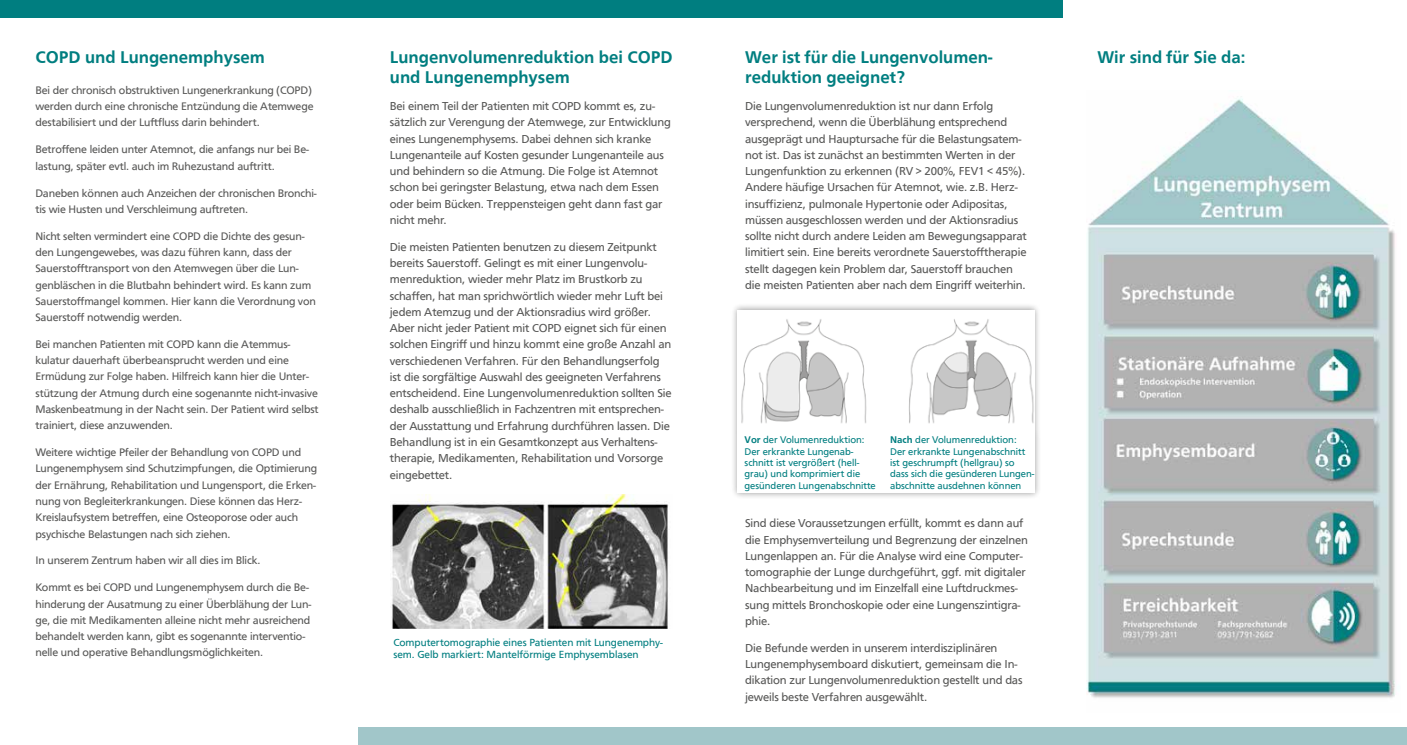
<style>
.page{position:relative;width:1407px;height:745px;background:#fff}
.page>*{position:absolute;margin:0;border:0;box-sizing:border-box;transform-origin:0 0}
.t1{font:500 17.5px/20px "Front Page";color:#007e80}
.t2{font:11.88px/16.2px "Front Page";letter-spacing:-.01em;color:#575756}
.t3{font:11.25px/16.2px "Front Page";letter-spacing:-.01em;color:#575756}
.t4{font:10.62px/11.2px "Front Page";color:#007e80}
.t5{font:10px/11.2px "Front Page";color:#007e80}
.s1{font-weight:500}
</style>
<div class="page">
<div style="left:0;top:0;width:1063px;height:18px;background:#007e80"></div>
<div style="left:358px;top:726px;width:1049px;height:18px;background:#a1c6c9"></div>
<img style="left:1086px;top:96px;width:309px;height:602px">
<img style="left:390px;top:494px;width:279px;height:134px">
<div style="left:730px;top:303px;width:311px;height:197px;background:#000;opacity:.4"></div>
<img style="left:737px;top:310px;width:297px;height:122px">
<div style="left:737px;top:432px;width:140px;height:61px;background:#fff"></div>
<div style="left:876px;top:432px;width:158px;height:61px;background:#fff"></div>
<h1 class="t1" style="left:35px;top:46px;width:231px">COPD und Lungenemphysem</h1>
<p class="t3" style="left:35px;top:81px;width:280px">Bei der chronisch obstruktiven Lungenerkrankung (COPD) werden durch eine chronische Entzündung die Atemwege destabilisiert und der Luftfluss darin behindert.</p>
<p class="t3" style="left:35px;top:140px;width:275px">Betroffene leiden unter Atemnot, die anfangs nur bei Be&shy;lastung, später evtl. auch im Ruhezustand auftritt.</p>
<p class="t3" style="left:35px;top:184px;width:283px">Daneben können auch Anzeichen der chronischen Bronchi&shy;tis wie Husten und Verschleimung auftreten.</p>
<p class="t3" style="left:35px;top:227px;width:282px">Nicht selten vermindert eine COPD die Dichte des gesun&shy;den Lungengewebes, was dazu führen kann, dass der Sauerstofftransport von den Atemwegen über die Lun&shy;genbläschen in die Blutbahn behindert wird. Es kann zum Sauerstoffmangel kommen. Hier kann die Verordnung von Sauerstoff notwendig werden.</p>
<p class="t3" style="left:35px;top:335px;width:285px">Bei manchen Patienten mit COPD kann die Atemmus&shy;kulatur dauerhaft überbeansprucht werden und eine Ermüdung zur Folge haben. Hilfreich kann hier die Unter&shy;stützung der Atmung durch eine sogenannte nicht-invasive Maskenbeatmung in der Nacht sein. Der Patient wird selbst trainiert, diese anzuwenden.</p>
<p class="t3" style="left:35px;top:443px;width:283px">Weitere wichtige Pfeiler der Behandlung von COPD und Lungenemphysem sind Schutzimpfungen, die Optimierung der Ernährung, Rehabilitation und Lungensport, die Erken&shy;nung von Begleiterkrankungen. Diese können das Herz-Kreislaufsystem betreffen, eine Osteoporose oder auch psychische Belastungen nach sich ziehen.</p>
<p class="t3" style="left:35px;top:551px;width:226px">In unserem Zentrum haben wir all dies im Blick.</p>
<p class="t3" style="left:35px;top:578px;width:277px">Kommt es bei COPD und Lungenemphysem durch die Be&shy;hinderung der Ausatmung zu einer Überblähung der Lun&shy;ge, die mit Medikamenten alleine nicht mehr ausreichend behandelt werden kann, gibt es sogenannte interventio&shy;nelle und operative Behandlungsmöglichkeiten.</p>
<h1 class="t1" style="left:390px;top:46px;width:284px">Lungenvolumenreduktion bei COPD und Lungenemphysem</h1>
<p class="t2" style="left:390px;top:97px;width:283px">Bei einem Teil der Patienten mit COPD kommt es, zu&shy;sätzlich zur Verengung der Atemwege, zur Entwicklung eines Lungenemphysems. Dabei dehnen sich kranke Lungenanteile auf Kosten gesunder Lungenanteile aus und behindern so die Atmung. Die Folge ist Atemnot schon bei geringster Belastung, etwa nach dem Essen oder beim Bücken. Treppensteigen geht dann fast gar nicht mehr.</p>
<p class="t2" style="left:390px;top:238px;width:283px">Die meisten Patienten benutzen zu diesem Zeitpunkt bereits Sauerstoff. Gelingt es mit einer Lungenvolu&shy;menreduktion, wieder mehr Platz im Brustkorb zu schaffen, hat man sprichwörtlich wieder mehr Luft bei jedem Atemzug und der Aktionsradius wird größer.<br>Aber nicht jeder Patient mit COPD eignet sich für einen solchen Eingriff und hinzu kommt eine große Anzahl an verschiedenen Verfahren. Für den Behandlungserfolg ist die sorgfältige Auswahl des geeigneten Verfahrens entscheidend. Eine Lungenvolumenreduktion sollten Sie deshalb ausschließlich in Fachzentren mit entsprechen&shy;der Ausstattung und Erfahrung durchführen lassen. Die Behandlung ist in ein Gesamtkonzept aus Verhaltens&shy;therapie, Medikamenten, Rehabilitation und Vorsorge eingebettet.</p>
<p class="t4" style="left:393px;top:636px;width:271px">Computertomographie eines Patienten mit Lungenemphy&shy;sem. Gelb markiert: Mantelförmige Emphysemblasen</p>
<h1 class="t1" style="left:745px;top:46px;width:249px">Wer ist für die Lungenvolumen&shy;reduktion geeignet?</h1>
<p class="t2" style="left:745px;top:97px;width:283px">Die Lungenvolumenreduktion ist nur dann Erfolg versprechend, wenn die Überblähung entsprechend ausgeprägt und Hauptursache für die Belastungsatem&shy;not ist. Das ist zunächst an bestimmten Werten in der Lungenfunktion zu erkennen (RV &gt; 200%, FEV1 &lt; 45%).<br>Andere häufige Ursachen für Atemnot, wie. z.B. Herz&shy;insuffizienz, pulmonale Hypertonie oder Adipositas, müssen ausgeschlossen werden und der Aktionsradius sollte nicht durch andere Leiden am Bewegungsapparat limitiert sein. Eine bereits verordnete Sauerstofftherapie stellt dagegen kein Problem dar, Sauerstoff brauchen die meisten Patienten aber nach dem Eingriff weiterhin.</p>
<p class="t5" style="left:744px;top:433px;width:133px"><span class="s1">Vor</span> der Volumenreduktion:<br>Der erkrankte Lungenab&shy;schnitt ist vergrößert (hell&shy;grau) und komprimiert die gesünderen Lungenabschnitte</p>
<p class="t5" style="left:890px;top:433px;width:146px"><span class="s1">Nach</span> der Volumenreduktion:<br>Der erkrankte Lungenabschnitt ist geschrumpft (hellgrau) so dass sich die gesünderen Lungen&shy;abschnitte ausdehnen können</p>
<p class="t2" style="left:745px;top:514px;width:284px">Sind diese Voraussetzungen erfüllt, kommt es dann auf die Emphysemverteilung und Begrenzung der einzelnen Lungenlappen an. Für die Analyse wird eine Computer&shy;tomographie der Lunge durchgeführt, ggf. mit digitaler Nachbearbeitung und im Einzelfall eine Luftdruckmes&shy;sung mittels Bronchoskopie oder eine Lungenszintigra&shy;phie.</p>
<p class="t2" style="left:745px;top:638px;width:279px">Die Befunde werden in unserem interdisziplinären Lungenemphysemboard diskutiert, gemeinsam die In&shy;dikation zur Lungenvolumenreduktion gestellt und das jeweils beste Verfahren ausgewählt.</p>
<h1 class="t1" style="left:1097px;top:46px;width:150px">Wir sind für Sie da:</h1>
</div>
